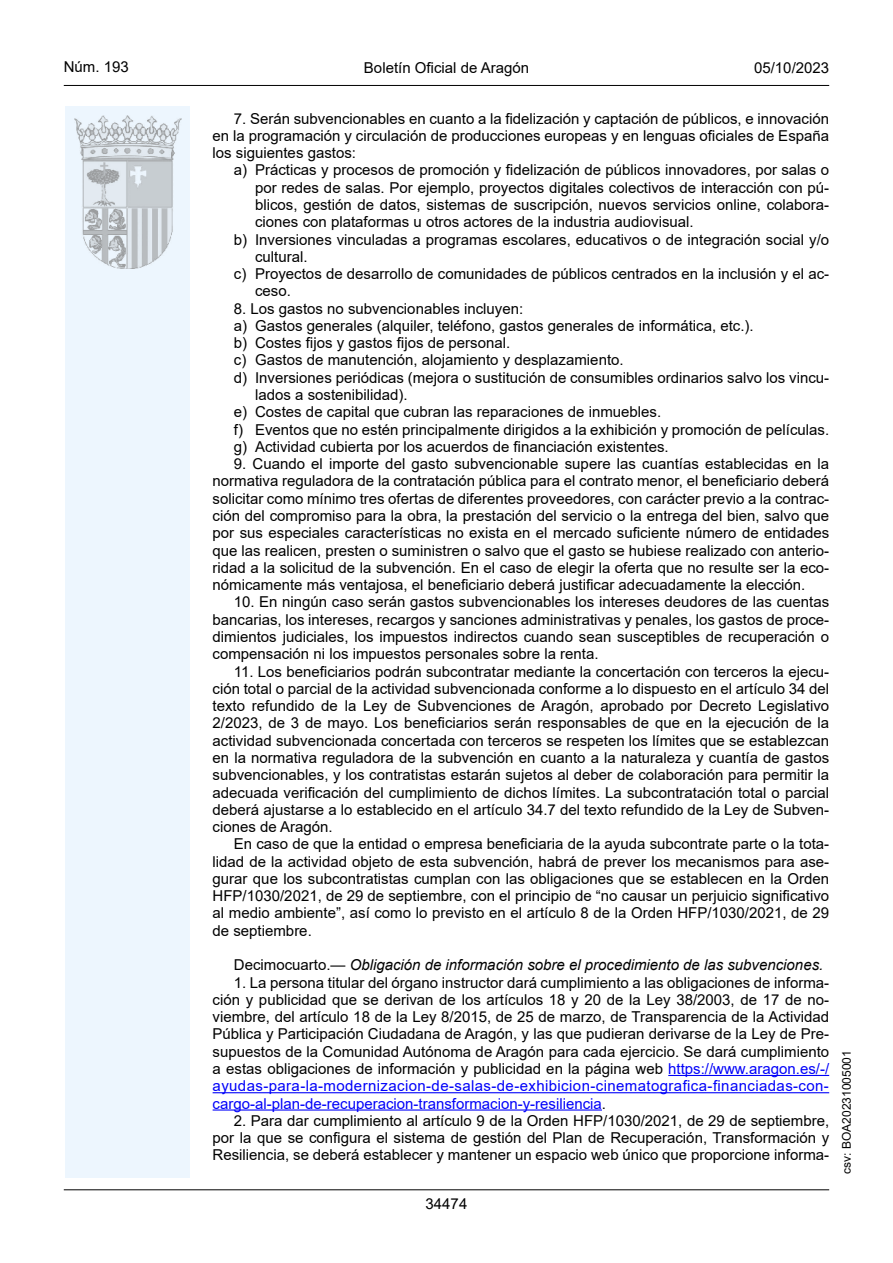
<style>
.page{position:relative;width:893px;height:1263px;background:#fff}
.page>*{position:absolute;margin:0;border:0;box-sizing:border-box;transform-origin:0 0}
.inicio_de_parrafo{font:15px/17.2px "Arial";color:#000;text-align:justify}
.Sangrado_01{font:15px/17.2px "Arial";color:#000}
.inicio_de_parrafo-2{font:italic 15px "Arial";color:#000}
.estilo_head-c{font:15px "Arial";color:#000}
.estilo_head-d{font:15px "Arial MT2";color:#000}
.estilo_head-i{font:15px "Arial MT2";color:#000}
.numero_pagina{font:15px "Arial";color:#000}
.estilo_head-i-2{font:12px "Arial MT2";color:#000}
.s1{font-family:"Arial MT2"}
.s2{font-style:normal}
.s3{color:#0000fa}
</style>
<div class="page">
<div style="left:65px;top:106px;width:125px;height:1072px;background:#edf6fe"></div>
<img style="left:75px;top:115px;width:106px;height:153px">
<hr style="left:64px;top:85px;width:765px;height:1px;background:#000">
<hr style="left:64px;top:1189px;width:765px;height:1px;background:#000">
<hr style="left:668px;top:1075px;width:161px;height:1px;background:#0000fa">
<hr style="left:213px;top:1092px;width:616px;height:1px;background:#0000fa">
<hr style="left:213px;top:1109px;width:389px;height:1px;background:#0000fa">
<p class="estilo_head-i" style="left:64px;top:57px;width:67px">Núm. 193</p>
<p class="estilo_head-c" style="left:364px;top:57px;width:167px">Boletín Oficial de Aragón</p>
<p class="estilo_head-d" style="left:754px;top:57px;width:77px">05/10/2023</p>
<p class="inicio_de_parrafo" style="left:213px;top:110px;width:618px;text-indent:21px">7. Serán subvencionables en cuanto a la fidelización y captación de públicos, e innovación en la programación y circulación de producciones europeas y en lenguas oficiales de España los siguientes gastos:</p>
<p class="Sangrado_01" style="left:255px;top:161px;width:576px;text-align:justify;text-indent:-21px">a) Prácticas y procesos de promoción y fidelización de públicos innovadores, por salas o por redes de salas. Por ejemplo, proyectos digitales colectivos de interacción con pú&shy;blicos, gestión de datos, sistemas de suscripción, nuevos servicios online, colabora&shy;ciones con plataformas u otros actores de la industria audiovisual.</p>
<p class="Sangrado_01" style="left:255px;top:231px;width:576px;text-indent:-21px">b) Inversiones vinculadas a programas escolares, educativos o de integración social y/o cultural.</p>
<p class="Sangrado_01" style="left:255px;top:265px;width:576px;text-indent:-21px">c) Proyectos de desarrollo de comunidades de públicos centrados en la inclusión y el ac&shy;<span class="s1">ceso.</span></p>
<p class="inicio_de_parrafo" style="left:234px;top:300px;width:291px">8. Los gastos no subvencionables incluyen:</p>
<p class="Sangrado_01" style="left:234px;top:317px;width:521px">a) Gastos generales (alquiler, teléfono, gastos generales de informática, etc.).</p>
<p class="Sangrado_01" style="left:234px;top:334px;width:278px">b) Costes fijos y gastos fijos de personal.</p>
<p class="Sangrado_01" style="left:234px;top:351px;width:391px">c) Gastos de manutención, alojamiento y desplazamiento.</p>
<p class="Sangrado_01" style="left:255px;top:369px;width:576px;text-indent:-21px">d) Inversiones periódicas (mejora o sustitución de consumibles ordinarios salvo los vincu&shy;lados a sostenibilidad).</p>
<p class="Sangrado_01" style="left:234px;top:403px;width:429px">e) Costes de capital que cubran las reparaciones de inmuebles.</p>
<p class="Sangrado_01" style="left:234px;top:421px;width:597px">f) Eventos que no estén principalmente dirigidos a la exhibición y promoción de películas.</p>
<p class="Sangrado_01" style="left:234px;top:438px;width:436px">g) Actividad cubierta por los acuerdos de financiación existentes.</p>
<p class="inicio_de_parrafo" style="left:213px;top:455px;width:618px;text-indent:21px">9. Cuando el importe del gasto subvencionable supere las cuantías establecidas en la normativa reguladora de la contratación pública para el contrato menor, el beneficiario deberá solicitar como mínimo tres ofertas de diferentes proveedores, con carácter previo a la contrac&shy;ción del compromiso para la obra, la prestación del servicio o la entrega del bien, salvo que por sus especiales características no exista en el mercado suficiente número de entidades que las realicen, presten o suministren o salvo que el gasto se hubiese realizado con anterio&shy;ridad a la solicitud de la subvención. En el caso de elegir la oferta que no resulte ser la eco&shy;nómicamente más ventajosa, el beneficiario deberá justificar adecuadamente la elección.</p>
<p class="inicio_de_parrafo" style="left:213px;top:593px;width:618px;text-indent:21px">10. En ningún caso serán gastos subvencionables los intereses deudores de las cuentas bancarias, los intereses, recargos y sanciones administrativas y penales, los gastos de proce&shy;dimientos judiciales, los impuestos indirectos cuando sean susceptibles de recuperación o compensación ni los impuestos personales sobre la renta.</p>
<p class="inicio_de_parrafo" style="left:213px;top:662px;width:618px;text-indent:21px">11. Los beneficiarios podrán subcontratar mediante la concertación con terceros la ejecu&shy;ción total o parcial de la actividad subvencionada conforme a lo dispuesto en el artículo 34 del texto refundido de la Ley de Subvenciones de Aragón, aprobado por Decreto Legislativo 2/2023, de 3 de mayo. Los beneficiarios serán responsables de que en la ejecución de la actividad subvencionada concertada con terceros se respeten los límites que se establezcan en la normativa reguladora de la subvención en cuanto a la naturaleza y cuantía de gastos subvencionables, y los contratistas estarán sujetos al deber de colaboración para permitir la adecuada verificación del cumplimiento de dichos límites. La subcontratación total o parcial deberá ajustarse a lo establecido en el artículo 34.7 del texto refundido de la Ley de Subven&shy;ciones de Aragón.</p>
<p class="inicio_de_parrafo" style="left:213px;top:835px;width:618px;text-indent:21px">En caso de que la entidad o empresa beneficiaria de la ayuda subcontrate parte o la tota&shy;lidad de la actividad objeto de esta subvención, habrá de prever los mecanismos para ase&shy;gurar que los subcontratistas cumplan con las obligaciones que se establecen en la Orden HFP/1030/2021, de 29 de septiembre, con el principio de “no causar un perjuicio significativo al medio ambiente”, así como lo previsto en el artículo 8 de la Orden HFP/1030/2021, de 29 de septiembre.</p>
<p class="inicio_de_parrafo-2" style="left:234px;top:955px;width:591px"><span class="s2">Decimocuarto.—</span> Obligación de información sobre el procedimiento de las subvenciones.</p>
<p class="inicio_de_parrafo" style="left:213px;top:973px;width:618px;text-indent:21px">1. La persona titular del órgano instructor dará cumplimiento a las obligaciones de informa&shy;ción y publicidad que se derivan de los artículos 18 y 20 de la Ley 38/2003, de 17 de no&shy;viembre, del artículo 18 de la Ley 8/2015, de 25 de marzo, de Transparencia de la Actividad Pública y Participación Ciudadana de Aragón, y las que pudieran derivarse de la Ley de Pre&shy;supuestos de la Comunidad Autónoma de Aragón para cada ejercicio. Se dará cumplimiento a estas obligaciones de información y publicidad en la página web <span class="s3">https://www.aragon.es/-/ ayudas-para-la-modernizacion-de-salas-de-exhibicion-cinematografica-financiadas-con&shy;cargo-al-plan-de-recuperacion-transformacion-y-resiliencia</span><span class="s1">.</span></p>
<p class="inicio_de_parrafo" style="left:213px;top:1112px;width:618px;text-indent:21px">2. Para dar cumplimiento al artículo 9 de la Orden HFP/1030/2021, de 29 de septiembre, por la que se configura el sistema de gestión del Plan de Recuperación, Transformación y Resiliencia, se deberá establecer y mantener un espacio web único que proporcione informa-</p>
<p class="numero_pagina" style="left:426px;top:1193px;width:43px">34474</p>
<p class="estilo_head-i-2" style="left:838px;top:1174px;width:125px;rotate:-90deg">csv: BOA20231005001</p>
</div>
